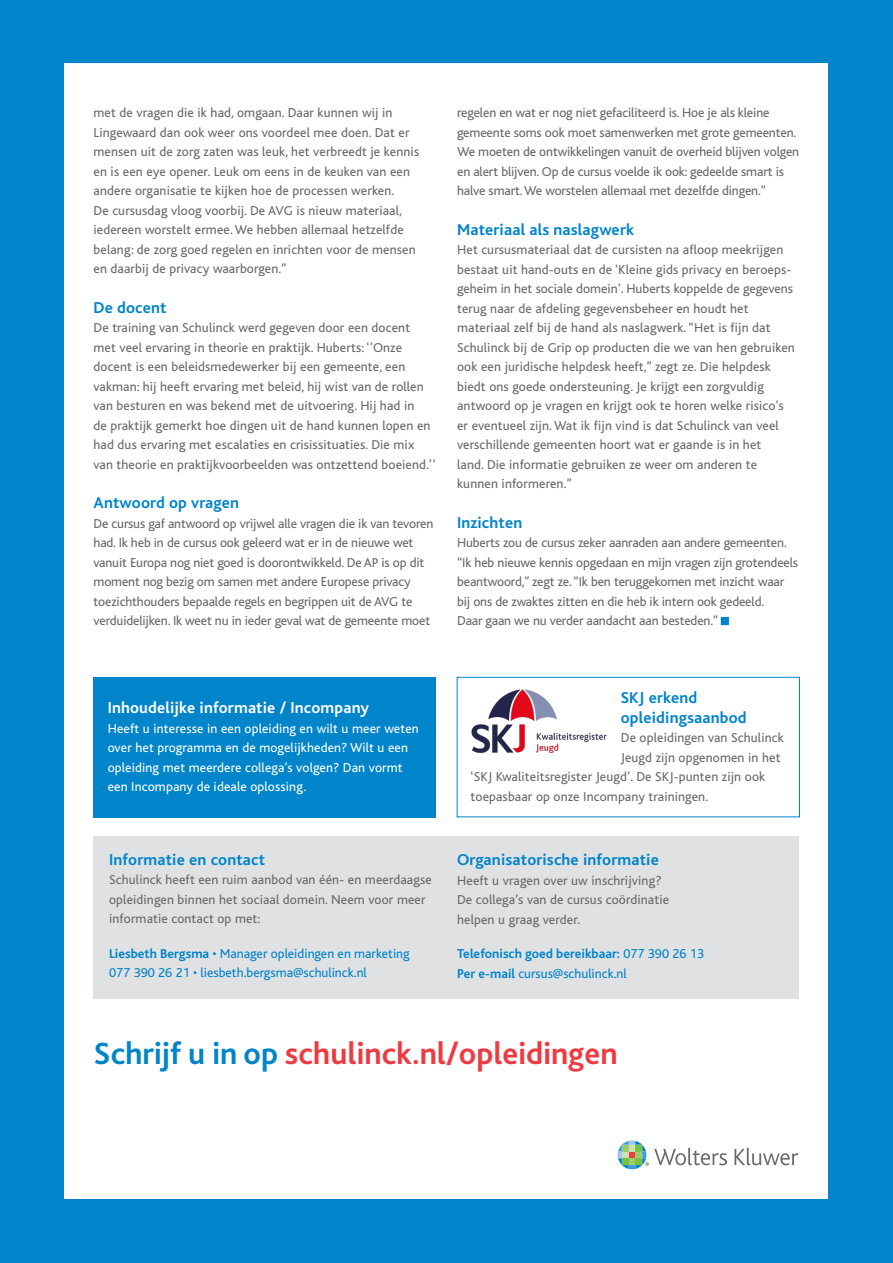
<style>
.page{position:relative;width:893px;height:1263px;background:#0084ca}
.page>*{position:absolute;margin:0;border:0;box-sizing:border-box;transform-origin:0 0}
.t1{font:700 32.25px "Bliss 2";color:#ee3a41}
.t2{font:700 16.5px/19.8px "Bliss";letter-spacing:.01em;color:#0084ca}
.t3{font:700 16.5px "Bliss";letter-spacing:.01em;color:#fff}
.t4{font:13.5px/19.5px "Bliss";letter-spacing:.01em;color:#69696c}
.t5{font:13.5px/19.5px "Bliss";letter-spacing:-.01em;color:#69696c}
.t6{font:13.5px/19.5px "Bliss";letter-spacing:.01em;color:#fff}
.t7{font:13.5px "Bliss";color:#0084ca}
.t8{font:700 13.5px "Bliss";color:#0084ca}
.s1{font-weight:700}
.s2{font-weight:400}
.s3{color:#0084ca}
</style>
<div class="page">
<div style="left:65px;top:64px;width:763px;height:1135px;background:#fff"></div>
<svg style="left:734px;top:1148px;width:64px;height:17px"></svg>
<svg style="left:618px;top:1140px;width:109px;height:29px"></svg>
<svg style="left:721px;top:617px;width:8px;height:8px"></svg>
<div style="left:457px;top:677px;width:343px;height:140px;border:1px solid #0084ca"></div>
<img style="left:471px;top:689px;width:136px;height:64px">
<div style="left:94px;top:677px;width:342px;height:140px;background:#0084ca"></div>
<div style="left:94px;top:836px;width:705px;height:163px;background:#e0e1e3"></div>
<p class="t4" style="left:94px;top:104px;width:327px">met de vragen die ik had, omgaan. Daar kunnen wij in Lingewaard dan ook weer ons voordeel mee doen. Dat er mensen uit de zorg zaten was leuk, het verbreedt je kennis en is een eye opener. Leuk om eens in de keuken van een andere organisatie te kijken hoe de processen werken.<br>De cursusdag vloog voorbij. De AVG is nieuw materiaal, iedereen worstelt ermee. We hebben allemaal hetzelfde belang: de zorg goed regelen en inrichten voor de mensen en daarbij de privacy waarborgen.”</p>
<p class="t2" style="left:94px;top:298px;width:74px">De docent</p>
<p class="t4" style="left:94px;top:318px;width:344px">De training van Schulinck werd gegeven door een docent met veel ervaring in theorie en praktijk. Huberts: ‘’Onze docent is een beleidsmedewerker bij een gemeente, een vakman: hij heeft ervaring met beleid, hij wist van de rollen van besturen en was bekend met de uitvoering. Hij had in<br>de praktijk gemerkt hoe dingen uit de hand kunnen lopen en had dus ervaring met escalaties en crisissituaties. Die mix van theorie en praktijkvoorbeelden was ontzettend boeiend.’’</p>
<p class="t2" style="left:94px;top:493px;width:147px">Antwoord op vragen</p>
<p class="t5" style="left:94px;top:514px;width:341px">De cursus gaf antwoord op vrijwel alle vragen die ik van tevoren had. Ik heb in de cursus ook geleerd wat er in de nieuwe wet vanuit Europa nog niet goed is doorontwikkeld. De AP is op dit moment nog bezig om samen met andere Europese privacy toezichthouders bepaalde regels en begrippen uit de AVG te verduidelijken. Ik weet nu in ieder geval wat de gemeente moet</p>
<p class="t5" style="left:457px;top:104px;width:344px">regelen en wat er nog niet gefaciliteerd is. Hoe je als kleine gemeente soms ook moet samenwerken met grote gemeenten.<br>We moeten de ontwikkelingen vanuit de overheid blijven volgen en alert blijven. Op de cursus voelde ik ook: gedeelde smart is halve smart. We worstelen allemaal met dezelfde dingen.”</p>
<p class="t2" style="left:457px;top:220px;width:179px">Materiaal als naslagwerk</p>
<p class="t4" style="left:457px;top:240px;width:339px">Het cursusmateriaal dat de cursisten na afloop meekrijgen bestaat uit hand-outs en de ‘Kleine gids privacy en beroeps&shy;geheim in het sociale domein’. Huberts koppelde de gegevens terug naar de afdeling gegevensbeheer en houdt het materiaal zelf bij de hand als naslagwerk. “Het is fijn dat Schulinck bij de Grip op producten die we van hen gebruiken ook een juridische helpdesk heeft,” zegt ze. Die helpdesk biedt ons goede ondersteuning. Je krijgt een zorgvuldig antwoord op je vragen en krijgt ook te horen welke risico’s er eventueel zijn. Wat ik fijn vind is dat Schulinck van veel verschillende gemeenten hoort wat er gaande is in het<br>land. Die informatie gebruiken ze weer om anderen te kunnen informeren.”</p>
<p class="t2" style="left:457px;top:513px;width:67px">Inzichten</p>
<p class="t5" style="left:457px;top:533px;width:343px">Huberts zou de cursus zeker aanraden aan andere gemeenten. “Ik heb nieuwe kennis opgedaan en mijn vragen zijn grotendeels beantwoord,” zegt ze. “Ik ben teruggekomen met inzicht waar bij ons de zwaktes zitten en die heb ik intern ook gedeeld.<br>Daar gaan we nu verder aandacht aan besteden.”</p>
<p class="t3" style="left:108px;top:699px;width:263px">Inhoudelijke informatie / Incompany</p>
<p class="t6" style="left:108px;top:719px;width:313px">Heeft u interesse in een opleiding en wilt u meer weten over het programma en de mogelijkheden? Wilt u een opleiding met meerdere collega’s volgen? Dan vormt een Incompany de ideale oplossing.</p>
<p class="t2" style="left:109px;top:850px;width:157px">Informatie en contact</p>
<p class="t4" style="left:109px;top:870px;width:324px">Schulinck heeft een ruim aanbod van één- en meerdaagse opleidingen binnen het sociaal domein. Neem voor meer informatie contact op met:</p>
<p class="t7" style="left:109px;top:946px;width:302px"><span class="s1">Liesbeth Bergsma</span> • Manager opleidingen en marketing</p>
<p class="t7" style="left:109px;top:966px;width:259px">077 390 26 21 • liesbeth.bergsma@schulinck.nl</p>
<p class="t2" style="left:621px;top:688px;width:127px">SKJ erkend opleidingsaanbod</p>
<p class="t4" style="left:621px;top:728px;width:165px">De opleidingen van Schulinck</p>
<p class="t4" style="left:621px;top:748px;width:161px">Jeugd zijn opgenomen in het</p>
<p class="t4" style="left:471px;top:767px;width:296px">‘SKJ Kwaliteitsregister Jeugd’. De SKJ-punten zijn ook</p>
<p class="t4" style="left:471px;top:787px;width:239px">toepasbaar op onze Incompany trainingen.</p>
<p class="t2" style="left:457px;top:850px;width:203px">Organisatorische informatie</p>
<p class="t4" style="left:457px;top:871px;width:213px">Heeft u vragen over uw inschrijving?<br>De collega’s van de cursus coördinatie helpen u graag verder.</p>
<p class="t8" style="left:457px;top:947px;width:248px">Telefonisch goed bereikbaar: <span class="s2">077 390 26 13</span></p>
<p class="t7" style="left:457px;top:966px;width:171px"><span class="s1">Per e-mail</span> cursus@schulinck.nl</p>
<p class="t1" style="left:94px;top:1033px;width:526px"><span class="s3">Schrijf u in op</span> schulinck.nl/opleidingen</p>
</div>
